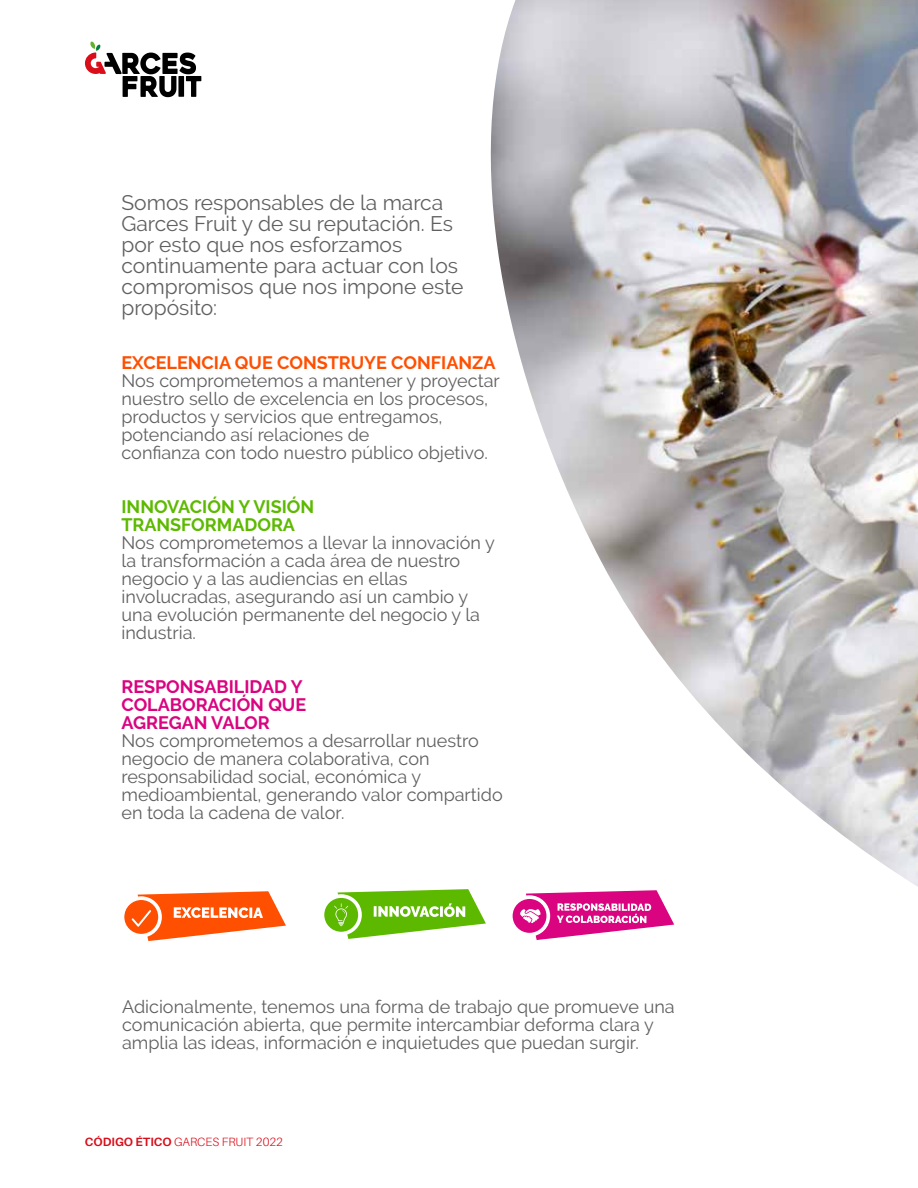
<style>
.page{position:relative;width:918px;height:1188px;background:#fff}
.page>*{position:absolute;margin:0;border:0;box-sizing:border-box;transform-origin:0 0}
.t1{font:21px/21px "Raleway";color:#606060}
.t2{font:18px/18px "Raleway";color:#606060}
.t3{font:700 18px/18px "Raleway";color:#da0380}
.t4{font:700 18px "Raleway";color:#ff4f00}
.t5{font:700 18px/18px "Raleway";color:#5db900}
.t6{font:300 12px "Aileron";color:#da0d1a}
.s1{font-weight:700}
</style>
<div class="page">
<svg style="left:85px;top:41px;width:116px;height:56px"></svg>
<div style="left:124px;top:900px;width:34px;height:34px;background:#ff4f00;border-radius:50%"></div>
<svg style="left:132px;top:891px;width:154px;height:50px"></svg>
<svg style="left:509px;top:895px;width:41px;height:42px"></svg>
<div style="left:513px;top:899px;width:33px;height:34px;background:#da0380;border-radius:50%"></div>
<svg style="left:520px;top:890px;width:154px;height:50px"></svg>
<div style="left:324px;top:898px;width:34px;height:34px;background:#5db900;border-radius:50%"></div>
<svg style="left:334px;top:889px;width:152px;height:50px"></svg>
<img style="left:490px;top:0;width:428px;height:887px">
<p class="t1" style="left:122px;top:192px;width:344px">Somos responsables de la marca<br>Garces Fruit y de su reputación. Es por esto que nos esforzamos continuamente para actuar con los compromisos que nos impone este propósito:</p>
<p class="t4" style="left:122px;top:352px;width:376px">EXCELENCIA QUE CONSTRUYE CONFIANZA</p>
<p class="t2" style="left:122px;top:371px;width:380px">Nos comprometemos a mantener y proyectar nuestro sello de excelencia en los procesos, productos y servicios que entregamos, potenciando así relaciones de<br>confianza con todo nuestro público objetivo.</p>
<p class="t5" style="left:122px;top:498px;width:194px">INNOVACIÓN Y VISIÓN<br>TRANSFORMADORA</p>
<p class="t2" style="left:122px;top:533px;width:375px">Nos comprometemos a llevar la innovación y la transformación a cada área de nuestro negocio y a las audiencias en ellas involucradas, asegurando así un cambio y una evolución permanente del negocio y la industria.</p>
<p class="t3" style="left:122px;top:678px;width:186px">RESPONSABILIDAD Y<br>COLABORACIÓN QUE<br>AGREGAN VALOR</p>
<p class="t2" style="left:122px;top:731px;width:383px">Nos comprometemos a desarrollar nuestro negocio de manera colaborativa, con responsabilidad social, económica y medioambiental, generando valor compartido en toda la cadena de valor.</p>
<p class="t2" style="left:122px;top:998px;width:554px">Adicionalmente, tenemos una forma de trabajo que promueve una comunicación abierta, que permite intercambiar deforma clara y amplia las ideas, información e inquietudes que puedan surgir.</p>
<p class="t6" style="left:85px;top:1135px;width:199px"><span class="s1">CÓDIGO ÉTICO</span> GARCES FRUIT 2022</p>
</div>
